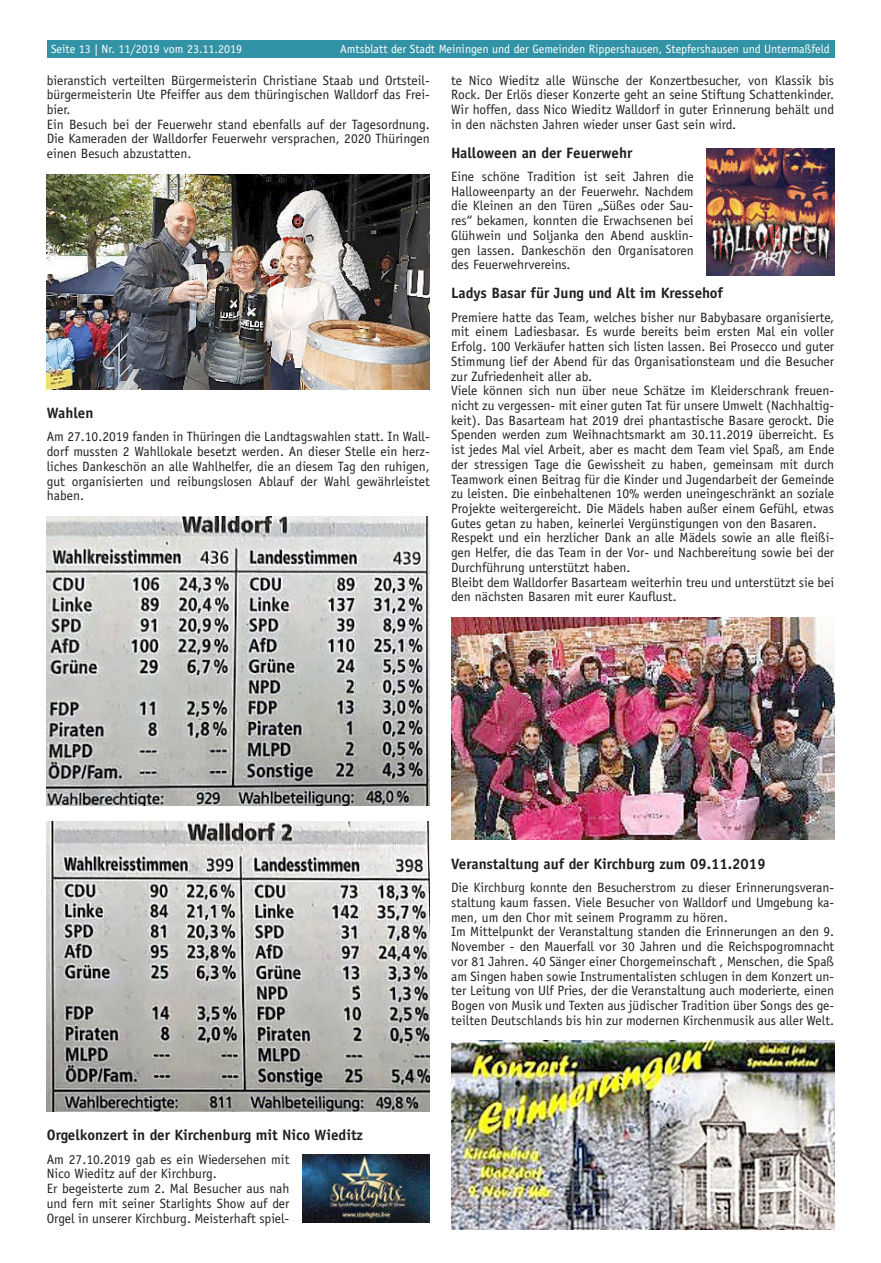
<style>
.page{position:relative;width:881px;height:1263px;background:#fff}
.page>*{position:absolute;margin:0;border:0;box-sizing:border-box;transform-origin:0 0}
.t1{font:700 15px "Officina Sans LT";color:#231f20}
.t2{font:13.5px/14.7px "Officina Sans LT";color:#231f20}
.t3{font:12px "Officina Sans LT";color:#fff}
</style>
<div class="page">
<div style="left:47px;top:40px;width:786px;height:17px;background:#3292a6"></div>
<img style="left:47px;top:174px;width:382px;height:215px">
<img style="left:47px;top:516px;width:382px;height:290px">
<img style="left:47px;top:822px;width:382px;height:289px">
<img style="left:451px;top:617px;width:382px;height:223px">
<img style="left:451px;top:1040px;width:382px;height:190px">
<img style="left:302px;top:1154px;width:127px;height:68px">
<img style="left:706px;top:148px;width:127px;height:128px">
<p class="t3" style="left:51px;top:42px;width:192px">Seite 13 | Nr. 11/2019 vom 23.11.2019</p>
<p class="t3" style="left:340px;top:42px;width:491px">Amtsblatt der Stadt Meiningen und der Gemeinden Rippershausen, Stepfershausen und Untermaßfeld</p>
<p class="t2" style="left:47px;top:73px;width:384px">bieranstich verteilten Bürgermeisterin Christiane Staab und Ortsteil&shy;bürgermeisterin Ute Pfeiffer aus dem thüringischen Walldorf das Frei&shy;bier.<br>Ein Besuch bei der Feuerwehr stand ebenfalls auf der Tagesordnung.<br>Die Kameraden der Walldorfer Feuerwehr versprachen, 2020 Thüringen einen Besuch abzustatten.</p>
<p class="t2" style="left:451px;top:73px;width:384px;text-align:justify">te Nico Wieditz alle Wünsche der Konzertbesucher, von Klassik bis Rock. Der Erlös dieser Konzerte geht an seine Stiftung Schattenkinder.<br>Wir hoffen, dass Nico Wieditz Walldorf in guter Erinnerung behält und in den nächsten Jahren wieder unser Gast sein wird.</p>
<p class="t1" style="left:451px;top:144px;width:183px">Halloween an der Feuerwehr</p>
<p class="t2" style="left:451px;top:169px;width:244px;text-align:justify">Eine schöne Tradition ist seit Jahren die Halloweenparty an der Feuerwehr. Nachdem die Kleinen an den Türen „Süßes oder Sau&shy;res“ bekamen, konnten die Erwachsenen bei Glühwein und Soljanka den Abend ausklin&shy;gen lassen. Dankeschön den Organisatoren des Feuerwehrvereins.</p>
<p class="t1" style="left:451px;top:284px;width:273px">Ladys Basar für Jung und Alt im Kressehof</p>
<p class="t2" style="left:451px;top:310px;width:384px">Premiere hatte das Team, welches bisher nur Babybasare organisierte, mit einem Ladiesbasar. Es wurde bereits beim ersten Mal ein voller Erfolg. 100 Verkäufer hatten sich listen lassen. Bei Prosecco und guter Stimmung lief der Abend für das Organisationsteam und die Besucher zur Zufriedenheit aller ab.<br>Viele können sich nun über neue Schätze im Kleiderschrank freuen&shy;nicht zu vergessen- mit einer guten Tat für unsere Umwelt (Nachhaltig&shy;keit). Das Basarteam hat 2019 drei phantastische Basare gerockt. Die Spenden werden zum Weihnachtsmarkt am 30.11.2019 überreicht. Es ist jedes Mal viel Arbeit, aber es macht dem Team viel Spaß, am Ende der stressigen Tage die Gewissheit zu haben, gemeinsam mit durch Teamwork einen Beitrag für die Kinder und Jugendarbeit der Gemeinde zu leisten. Die einbehaltenen 10% werden uneingeschränkt an soziale Projekte weitergereicht. Die Mädels haben außer einem Gefühl, etwas Gutes getan zu haben, keinerlei Vergünstigungen von den Basaren.<br>Respekt und ein herzlicher Dank an alle Mädels sowie an alle fleißi&shy;gen Helfer, die das Team in der Vor- und Nachbereitung sowie bei der Durchführung unterstützt haben.<br>Bleibt dem Walldorfer Basarteam weiterhin treu und unterstützt sie bei den nächsten Basaren mit eurer Kauflust.</p>
<p class="t1" style="left:47px;top:404px;width:48px">Wahlen</p>
<p class="t2" style="left:47px;top:430px;width:384px;text-align:justify">Am 27.10.2019 fanden in Thüringen die Landtagswahlen statt. In Wall&shy;dorf mussten 2 Wahllokale besetzt werden. An dieser Stelle ein herz&shy;liches Dankeschön an alle Wahlhelfer, die an diesem Tag den ruhigen, gut organisierten und reibungslosen Ablauf der Wahl gewährleistet haben.</p>
<p class="t1" style="left:47px;top:1126px;width:317px">Orgelkonzert in der Kirchenburg mit Nico Wieditz</p>
<p class="t2" style="left:47px;top:1152px;width:244px">Am 27.10.2019 gab es ein Wiedersehen mit Nico Wieditz auf der Kirchburg.<br>Er begeisterte zum 2. Mal Besucher aus nah und fern mit seiner Starlights Show auf der Orgel in unserer Kirchburg. Meisterhaft spiel-</p>
<p class="t1" style="left:451px;top:855px;width:316px">Veranstaltung auf der Kirchburg zum 09.11.2019</p>
<p class="t2" style="left:451px;top:880px;width:384px">Die Kirchburg konnte den Besucherstrom zu dieser Erinnerungsveran&shy;staltung kaum fassen. Viele Besucher von Walldorf und Umgebung ka&shy;men, um den Chor mit seinem Programm zu hören.<br>Im Mittelpunkt der Veranstaltung standen die Erinnerungen an den 9.<br>November - den Mauerfall vor 30 Jahren und die Reichspogromnacht vor 81 Jahren. 40 Sänger einer Chorgemeinschaft , Menschen, die Spaß am Singen haben sowie Instrumentalisten schlugen in dem Konzert un&shy;ter Leitung von Ulf Pries, der die Veranstaltung auch moderierte, einen Bogen von Musik und Texten aus jüdischer Tradition über Songs des ge&shy;teilten Deutschlands bis hin zur modernen Kirchenmusik aus aller Welt.</p>
</div>
